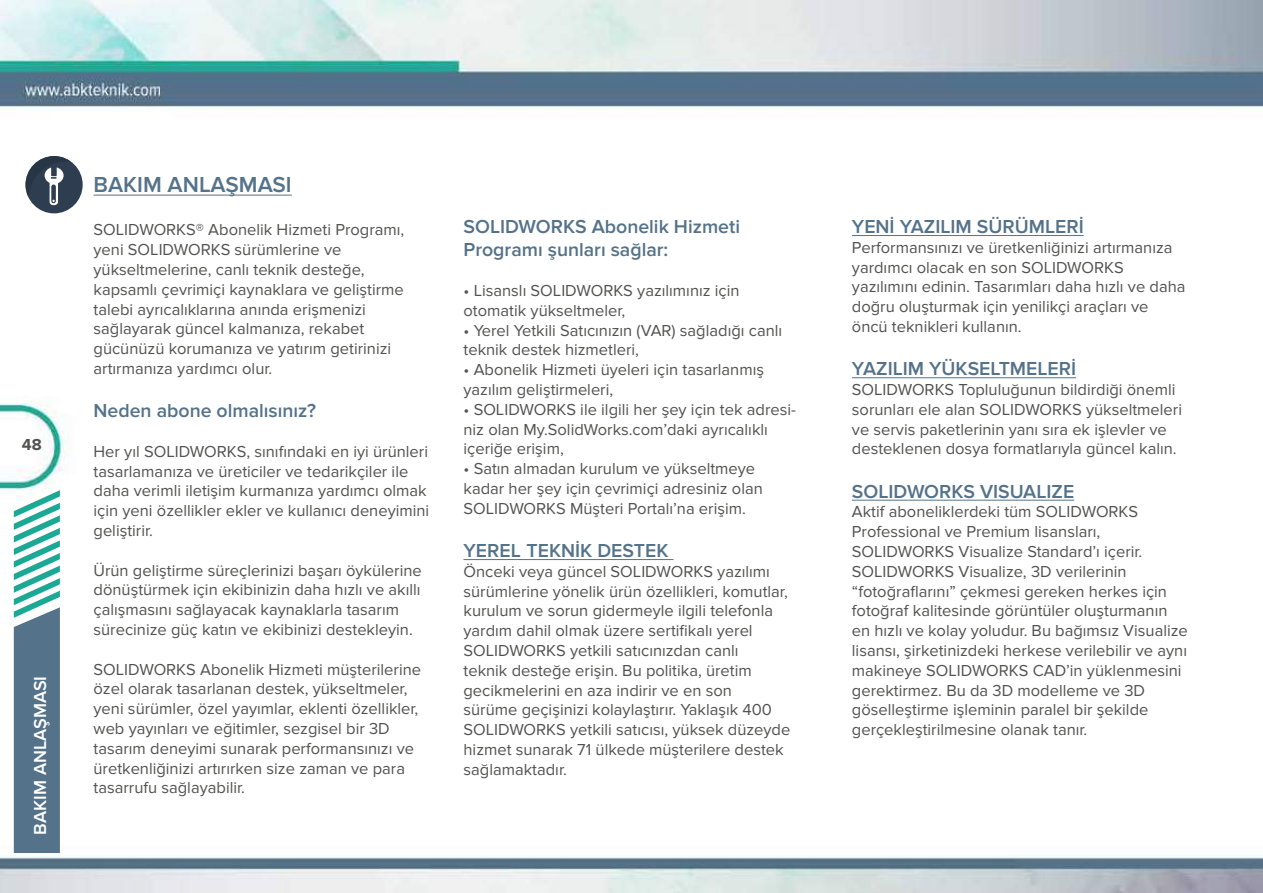
<style>
.page{position:relative;width:1263px;height:893px;background:#fff}
.page>*{position:absolute;margin:0;border:0;box-sizing:border-box;transform-origin:0 0}
.t1{font:600 22.5px "Proxima Nova";color:#547289}
.t2{font:600 19.5px/23.4px "Proxima Nova";color:#547289}
.t3{font:600 18px "Proxima Nova";color:#fff}
.t4{font:16.5px/19.8px "Proxima Nova";color:#525251}
.t5{font:700 16.5px "Proxima Nova";color:#525251}
</style>
<div class="page">
<img style="left:0;top:0;width:1263px;height:893px">
<svg style="left:14px;top:490px;width:46px;height:363px"></svg>
<hr style="left:94px;top:195px;width:198px;height:1px;background:#547289">
<hr style="left:463px;top:559px;width:210px;height:1px;background:#547289">
<hr style="left:852px;top:235px;width:232px;height:1px;background:#547289">
<hr style="left:852px;top:377px;width:224px;height:1px;background:#547289">
<hr style="left:852px;top:500px;width:222px;height:1px;background:#547289">
<div style="left:26px;top:156px;width:57px;height:57px;background:#2e3d4f;border-radius:50%"></div>
<svg style="left:25px;top:156px;width:46px;height:49px"></svg>
<p class="t5" style="left:22px;top:435px;width:21px">48</p>
<p class="t3" style="left:30px;top:834px;width:160px;rotate:-90deg">BAKIM ANLAŞMASI</p>
<h1 class="t1" style="left:94px;top:172px;width:200px">BAKIM ANLAŞMASI</h1>
<p class="t4" style="left:94px;top:220px;width:312px">SOLIDWORKS® Abonelik Hizmeti Programı, yeni SOLIDWORKS sürümlerine ve yükseltmelerine, canlı teknik desteğe, kapsamlı çevrimiçi kaynaklara ve geliştirme talebi ayrıcalıklarına anında erişmenizi sağlayarak güncel kalmanıza, rekabet gücünüzü korumanıza ve yatırım getirinizi artırmanıza yardımcı olur.</p>
<p class="t2" style="left:94px;top:399px;width:224px">Neden abone olmalısınız?</p>
<p class="t4" style="left:94px;top:442px;width:337px">Her yıl SOLIDWORKS, sınıfındaki en iyi ürünleri tasarlamanıza ve üreticiler ve tedarikçiler ile daha verimli iletişim kurmanıza yardımcı olmak için yeni özellikler ekler ve kullanıcı deneyimini geliştirir.</p>
<p class="t4" style="left:94px;top:560px;width:330px">Ürün geliştirme süreçlerinizi başarı öykülerine dönüştürmek için ekibinizin daha hızlı ve akıllı çalışmasını sağlayacak kaynaklarla tasarım sürecinize güç katın ve ekibinizi destekleyin.</p>
<p class="t4" style="left:94px;top:659px;width:329px">SOLIDWORKS Abonelik Hizmeti müşterilerine özel olarak tasarlanan destek, yükseltmeler, yeni sürümler, özel yayımlar, eklenti özellikler, web yayınları ve eğitimler, sezgisel bir 3D tasarım deneyimi sunarak performansınızı ve üretkenliğinizi artırırken size zaman ve para tasarrufu sağlayabilir.</p>
<p class="t2" style="left:463px;top:215px;width:278px">SOLIDWORKS Abonelik Hizmeti<br>Programı şunları sağlar:</p>
<p class="t4" style="left:463px;top:281px;width:277px">• Lisanslı SOLIDWORKS yazılımınız için otomatik yükseltmeler,</p>
<p class="t4" style="left:463px;top:320px;width:320px">• Yerel Yetkili Satıcınızın (VAR) sağladığı canlı teknik destek hizmetleri,</p>
<p class="t4" style="left:463px;top:360px;width:302px">• Abonelik Hizmeti üyeleri için tasarlanmış yazılım geliştirmeleri,</p>
<p class="t4" style="left:463px;top:400px;width:334px">• SOLIDWORKS ile ilgili her şey için tek adresi&shy;niz olan My.SolidWorks.com’daki ayrıcalıklı içeriğe erişim,</p>
<p class="t4" style="left:463px;top:459px;width:301px">• Satın almadan kurulum ve yükseltmeye kadar her şey için çevrimiçi adresiniz olan<br>SOLIDWORKS Müşteri Portalı’na erişim.</p>
<p class="t2" style="left:463px;top:539px;width:206px">YEREL TEKNİK DESTEK</p>
<p class="t4" style="left:463px;top:562px;width:328px">Önceki veya güncel SOLIDWORKS yazılımı sürümlerine yönelik ürün özellikleri, komutlar, kurulum ve sorun gidermeyle ilgili telefonla yardım dahil olmak üzere sertifikalı yerel SOLIDWORKS yetkili satıcınızdan canlı<br>teknik desteğe erişin. Bu politika, üretim gecikmelerini en aza indirir ve en son<br>sürüme geçişinizi kolaylaştırır. Yaklaşık 400<br>SOLIDWORKS yetkili satıcısı, yüksek düzeyde hizmet sunarak 71 ülkede müşterilere destek sağlamaktadır.</p>
<p class="t2" style="left:852px;top:215px;width:233px">YENİ YAZILIM SÜRÜMLERİ</p>
<p class="t4" style="left:852px;top:238px;width:335px">Performansınızı ve üretkenliğinizi artırmanıza yardımcı olacak en son SOLIDWORKS yazılımını edinin. Tasarımları daha hızlı ve daha doğru oluşturmak için yenilikçi araçları ve öncü teknikleri kullanın.</p>
<p class="t2" style="left:852px;top:357px;width:226px">YAZILIM YÜKSELTMELERİ</p>
<p class="t4" style="left:852px;top:380px;width:332px">SOLIDWORKS Topluluğunun bildirdiği önemli sorunları ele alan SOLIDWORKS yükseltmeleri ve servis paketlerinin yanı sıra ek işlevler ve desteklenen dosya formatlarıyla güncel kalın.</p>
<p class="t2" style="left:852px;top:480px;width:224px">SOLIDWORKS VISUALIZE</p>
<p class="t4" style="left:852px;top:502px;width:337px">Aktif aboneliklerdeki tüm SOLIDWORKS Professional ve Premium lisansları, SOLIDWORKS Visualize Standard’ı içerir.<br>SOLIDWORKS Visualize, 3D verilerinin “fotoğraflarını” çekmesi gereken herkes için fotoğraf kalitesinde görüntüler oluşturmanın en hızlı ve kolay yoludur. Bu bağımsız Visualize lisansı, şirketinizdeki herkese verilebilir ve aynı makineye SOLIDWORKS CAD’in yüklenmesini gerektirmez. Bu da 3D modelleme ve 3D göselleştirme işleminin paralel bir şekilde gerçekleştirilmesine olanak tanır.</p>
</div>
